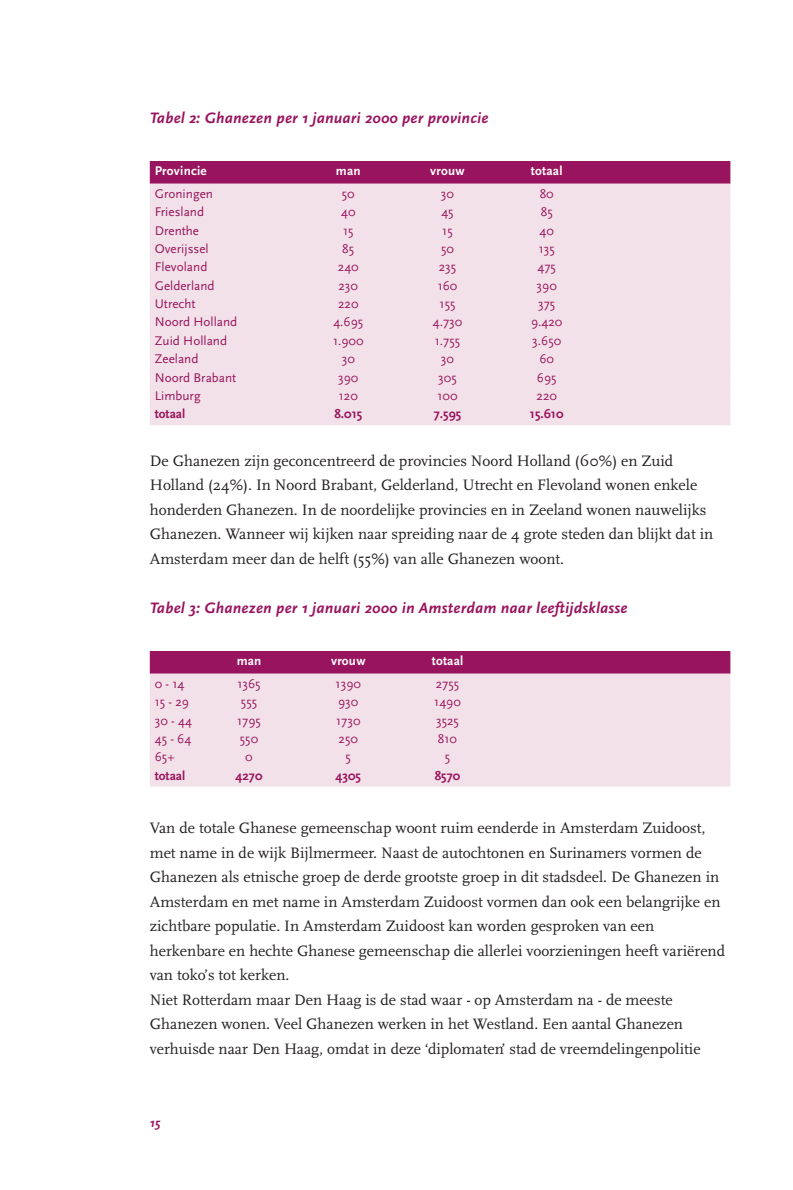
<style>
.page{position:relative;width:793px;height:1190px;background:#fff}
.page>*{position:absolute;margin:0;border:0;box-sizing:border-box;transform-origin:0 0}
.t1{font:15.75px/24.5px "Scala";color:#231f20}
.t2{font:italic 700 15.75px "Scala Sans";letter-spacing:.015em;color:#99145e}
.t3{font:13.12px "Scala Sans";color:#99145e}
.t4{font:700 13.12px "Scala Sans";color:#99145e}
.t5{font:700 13.12px "Scala Sans";letter-spacing:.015em;color:#fff}
.t6{font:italic 700 13.12px "Scala Sans";color:#99145e}
</style>
<div class="page">
<div style="left:150px;top:161px;width:580px;height:23px;background:#99145e"></div>
<div style="left:150px;top:184px;width:580px;height:21px;background:#f2e1e8"></div>
<div style="left:150px;top:202px;width:580px;height:21px;background:#f2e1e8"></div>
<div style="left:150px;top:220px;width:580px;height:22px;background:#f2e1e8"></div>
<div style="left:150px;top:239px;width:580px;height:21px;background:#f2e1e8"></div>
<div style="left:150px;top:257px;width:580px;height:21px;background:#f2e1e8"></div>
<div style="left:150px;top:276px;width:580px;height:21px;background:#f2e1e8"></div>
<div style="left:150px;top:294px;width:580px;height:21px;background:#f2e1e8"></div>
<div style="left:150px;top:312px;width:580px;height:21px;background:#f2e1e8"></div>
<div style="left:150px;top:331px;width:580px;height:21px;background:#f2e1e8"></div>
<div style="left:150px;top:349px;width:580px;height:21px;background:#f2e1e8"></div>
<div style="left:150px;top:368px;width:580px;height:20px;background:#f2e1e8"></div>
<div style="left:150px;top:386px;width:580px;height:21px;background:#f2e1e8"></div>
<div style="left:150px;top:404px;width:580px;height:21px;background:#f2e1e8"></div>
<div style="left:150px;top:651px;width:580px;height:23px;background:#99145e"></div>
<div style="left:150px;top:674px;width:580px;height:21px;background:#f2e1e8"></div>
<div style="left:150px;top:692px;width:580px;height:21px;background:#f2e1e8"></div>
<div style="left:150px;top:710px;width:580px;height:22px;background:#f2e1e8"></div>
<div style="left:150px;top:729px;width:580px;height:21px;background:#f2e1e8"></div>
<div style="left:150px;top:747px;width:580px;height:21px;background:#f2e1e8"></div>
<div style="left:150px;top:766px;width:580px;height:21px;background:#f2e1e8"></div>
<p class="t2" style="left:150px;top:111px;width:340px">Tabel 2: Ghanezen per 1 januari 2000 per provincie</p>
<p class="t5" style="left:155px;top:166px;width:53px">Provincie</p>
<p class="t5" style="left:336px;top:166px;width:26px">man</p>
<p class="t5" style="left:430px;top:166px;width:36px">vrouw</p>
<p class="t5" style="left:531px;top:166px;width:33px">totaal</p>
<p class="t3" style="left:155px;top:188px;width:60px">Groningen</p>
<p class="t3" style="left:342px;top:188px;width:14px">50</p>
<p class="t3" style="left:441px;top:188px;width:15px">30</p>
<p class="t3" style="left:540px;top:188px;width:16px">80</p>
<p class="t3" style="left:155px;top:207px;width:51px">Friesland</p>
<p class="t3" style="left:341px;top:207px;width:16px">40</p>
<p class="t3" style="left:441px;top:207px;width:14px">45</p>
<p class="t3" style="left:541px;top:207px;width:13px">85</p>
<p class="t3" style="left:155px;top:225px;width:46px">Drenthe</p>
<p class="t3" style="left:343px;top:225px;width:12px">15</p>
<p class="t3" style="left:442px;top:225px;width:12px">15</p>
<p class="t3" style="left:539px;top:225px;width:16px">40</p>
<p class="t3" style="left:155px;top:244px;width:55px">Overijssel</p>
<p class="t3" style="left:342px;top:244px;width:13px">85</p>
<p class="t3" style="left:441px;top:244px;width:14px">50</p>
<p class="t3" style="left:539px;top:244px;width:18px">135</p>
<p class="t3" style="left:155px;top:262px;width:54px">Flevoland</p>
<p class="t3" style="left:338px;top:262px;width:22px">240</p>
<p class="t3" style="left:439px;top:262px;width:19px">235</p>
<p class="t3" style="left:537px;top:262px;width:20px">475</p>
<p class="t3" style="left:155px;top:280px;width:61px">Gelderland</p>
<p class="t3" style="left:338px;top:280px;width:21px">230</p>
<p class="t3" style="left:438px;top:280px;width:21px">160</p>
<p class="t3" style="left:536px;top:280px;width:22px">390</p>
<p class="t3" style="left:155px;top:299px;width:42px">Utrecht</p>
<p class="t3" style="left:338px;top:299px;width:22px">220</p>
<p class="t3" style="left:439px;top:299px;width:17px">155</p>
<p class="t3" style="left:538px;top:299px;width:19px">375</p>
<p class="t3" style="left:155px;top:317px;width:84px">Noord Holland</p>
<p class="t3" style="left:333px;top:317px;width:31px">4.695</p>
<p class="t3" style="left:433px;top:317px;width:31px">4.730</p>
<p class="t3" style="left:531px;top:317px;width:33px">9.420</p>
<p class="t3" style="left:155px;top:335px;width:74px">Zuid Holland</p>
<p class="t3" style="left:333px;top:335px;width:32px">1.900</p>
<p class="t3" style="left:435px;top:335px;width:27px">1.755</p>
<p class="t3" style="left:532px;top:335px;width:30px">3.650</p>
<p class="t3" style="left:155px;top:354px;width:45px">Zeeland</p>
<p class="t3" style="left:342px;top:354px;width:15px">30</p>
<p class="t3" style="left:441px;top:354px;width:15px">30</p>
<p class="t3" style="left:539px;top:354px;width:16px">60</p>
<p class="t3" style="left:155px;top:372px;width:83px">Noord Brabant</p>
<p class="t3" style="left:338px;top:372px;width:22px">390</p>
<p class="t3" style="left:438px;top:372px;width:20px">305</p>
<p class="t3" style="left:537px;top:372px;width:21px">695</p>
<p class="t3" style="left:155px;top:391px;width:47px">Limburg</p>
<p class="t3" style="left:339px;top:391px;width:21px">120</p>
<p class="t3" style="left:437px;top:391px;width:22px">100</p>
<p class="t3" style="left:536px;top:391px;width:22px">220</p>
<p class="t4" style="left:155px;top:409px;width:32px">totaal</p>
<p class="t4" style="left:334px;top:409px;width:29px">8.015</p>
<p class="t4" style="left:434px;top:409px;width:29px">7.595</p>
<p class="t4" style="left:530px;top:409px;width:35px">15.610</p>
<p class="t1" style="left:150px;top:449px;width:565px">De Ghanezen zijn geconcentreerd de provincies Noord Holland (60%) en Zuid Holland (24%). In Noord Brabant, Gelderland, Utrecht en Flevoland wonen enkele honderden Ghanezen. In de noordelijke provincies en in Zeeland wonen nauwelijks Ghanezen. Wanneer wij kijken naar spreiding naar de 4 grote steden dan blijkt dat in Amsterdam meer dan de helft (55%) van alle Ghanezen woont.</p>
<p class="t2" style="left:150px;top:601px;width:479px">Tabel 3: Ghanezen per 1 januari 2000 in Amsterdam naar leeftijdsklasse</p>
<p class="t5" style="left:237px;top:656px;width:26px">man</p>
<p class="t5" style="left:331px;top:656px;width:36px">vrouw</p>
<p class="t5" style="left:432px;top:656px;width:33px">totaal</p>
<p class="t3" style="left:155px;top:678px;width:31px">0 - 14</p>
<p class="t3" style="left:237px;top:678px;width:25px">1365</p>
<p class="t3" style="left:336px;top:678px;width:27px">1390</p>
<p class="t3" style="left:436px;top:678px;width:25px">2755</p>
<p class="t3" style="left:155px;top:697px;width:36px">15 - 29</p>
<p class="t3" style="left:241px;top:697px;width:18px">555</p>
<p class="t3" style="left:338px;top:697px;width:22px">930</p>
<p class="t3" style="left:434px;top:697px;width:28px">1490</p>
<p class="t3" style="left:155px;top:715px;width:39px">30 - 44</p>
<p class="t3" style="left:237px;top:715px;width:25px">1795</p>
<p class="t3" style="left:336px;top:715px;width:26px">1730</p>
<p class="t3" style="left:436px;top:715px;width:24px">3525</p>
<p class="t3" style="left:155px;top:734px;width:38px">45 - 64</p>
<p class="t3" style="left:240px;top:734px;width:20px">550</p>
<p class="t3" style="left:339px;top:734px;width:21px">250</p>
<p class="t3" style="left:438px;top:734px;width:21px">810</p>
<p class="t3" style="left:155px;top:752px;width:21px">65+</p>
<p class="t3" style="left:245px;top:752px;width:9px">0</p>
<p class="t3" style="left:345px;top:752px;width:7px">5</p>
<p class="t3" style="left:445px;top:752px;width:7px">5</p>
<p class="t4" style="left:155px;top:770px;width:32px">totaal</p>
<p class="t4" style="left:235px;top:770px;width:28px">4270</p>
<p class="t4" style="left:335px;top:770px;width:27px">4305</p>
<p class="t4" style="left:435px;top:770px;width:27px">8570</p>
<p class="t1" style="left:150px;top:817px;width:577px">Van de totale Ghanese gemeenschap woont ruim eenderde in Amsterdam Zuidoost, met name in de wijk Bijlmermeer. Naast de autochtonen en Surinamers vormen de Ghanezen als etnische groep de derde grootste groep in dit stadsdeel. De Ghanezen in Amsterdam en met name in Amsterdam Zuidoost vormen dan ook een belangrijke en zichtbare populatie. In Amsterdam Zuidoost kan worden gesproken van een herkenbare en hechte Ghanese gemeenschap die allerlei voorzieningen heeft variërend van toko’s tot kerken.<br>Niet Rotterdam maar Den Haag is de stad waar - op Amsterdam na - de meeste Ghanezen wonen. Veel Ghanezen werken in het Westland. Een aantal Ghanezen verhuisde naar Den Haag, omdat in deze ‘diplomaten’ stad de vreemdelingenpolitie</p>
<p class="t6" style="left:150px;top:1118px;width:12px">15</p>
</div>
